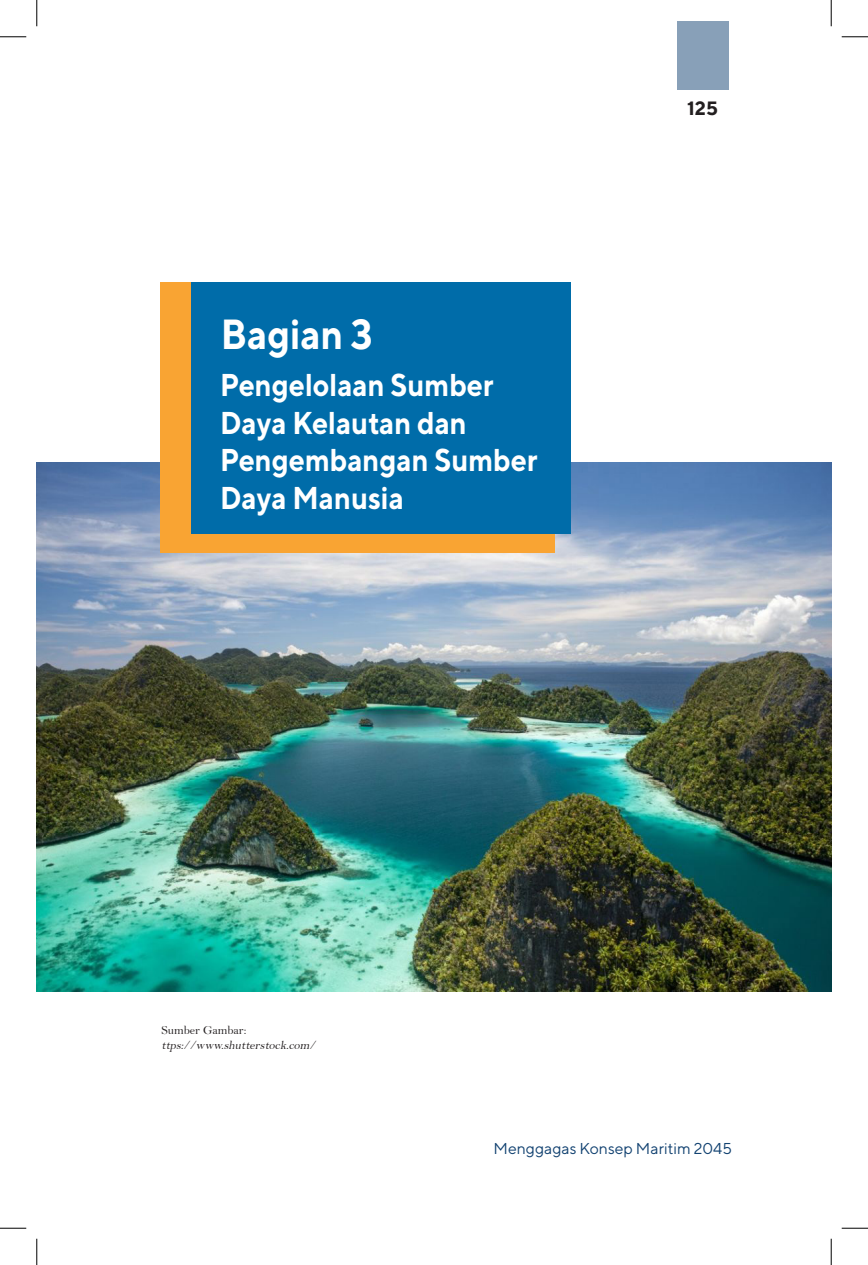
<style>
.page{position:relative;width:868px;height:1265px;background:#fff}
.page>*{position:absolute;margin:0;border:0;box-sizing:border-box;transform-origin:0 0}
.Paragraph_Style_1{font:700 42px "TT Norms";color:#fff;scale:.9 1}
.Paragraph_Style_1-2{font:700 31.5px/37.8px "TT Norms";color:#fff;scale:.9 1}
.t1{font:700 19.25px "TT Norms";color:#231f20}
.t2{font:15.75px "TT Norms";color:#124271}
.t3{font:italic 12.25px/14.7px "Bell";color:#231f20}
.s1{font-style:normal}
</style>
<div class="page">
<div style="left:677px;top:22px;width:51px;height:67px;background:#88a0b8"></div>
<img style="left:37px;top:462px;width:793px;height:529px">
<div style="left:160px;top:282px;width:395px;height:271px;background:#f9a433"></div>
<div style="left:192px;top:282px;width:378px;height:251px;background:#006ca9"></div>
<svg style="left:0;top:36px;width:26px;height:1px"></svg>
<svg style="left:841px;top:36px;width:26px;height:1px"></svg>
<svg style="left:0;top:1227px;width:26px;height:1px"></svg>
<svg style="left:841px;top:1227px;width:26px;height:1px"></svg>
<svg style="left:36px;top:0;width:1px;height:26px"></svg>
<svg style="left:36px;top:1238px;width:1px;height:26px"></svg>
<svg style="left:830px;top:0;width:1px;height:26px"></svg>
<svg style="left:830px;top:1238px;width:1px;height:26px"></svg>
<p class="Paragraph_Style_1" style="left:221px;top:308px;width:170px">Bagian 3</p>
<p class="Paragraph_Style_1-2" style="left:220px;top:365px;width:354px">Pengelolaan Sumber<br>Daya Kelautan dan<br>Pengembangan Sumber<br>Daya Manusia</p>
<p class="t1" style="left:687px;top:96px;width:32px">125</p>
<p class="t3" style="left:161px;top:1022px;width:158px"><span class="s1">Sumber Gambar: </span>ttps://www.shutterstock.com/</p>
<p class="t2" style="left:493px;top:1138px;width:240px">Menggagas Konsep Maritim 2045</p>
</div>
